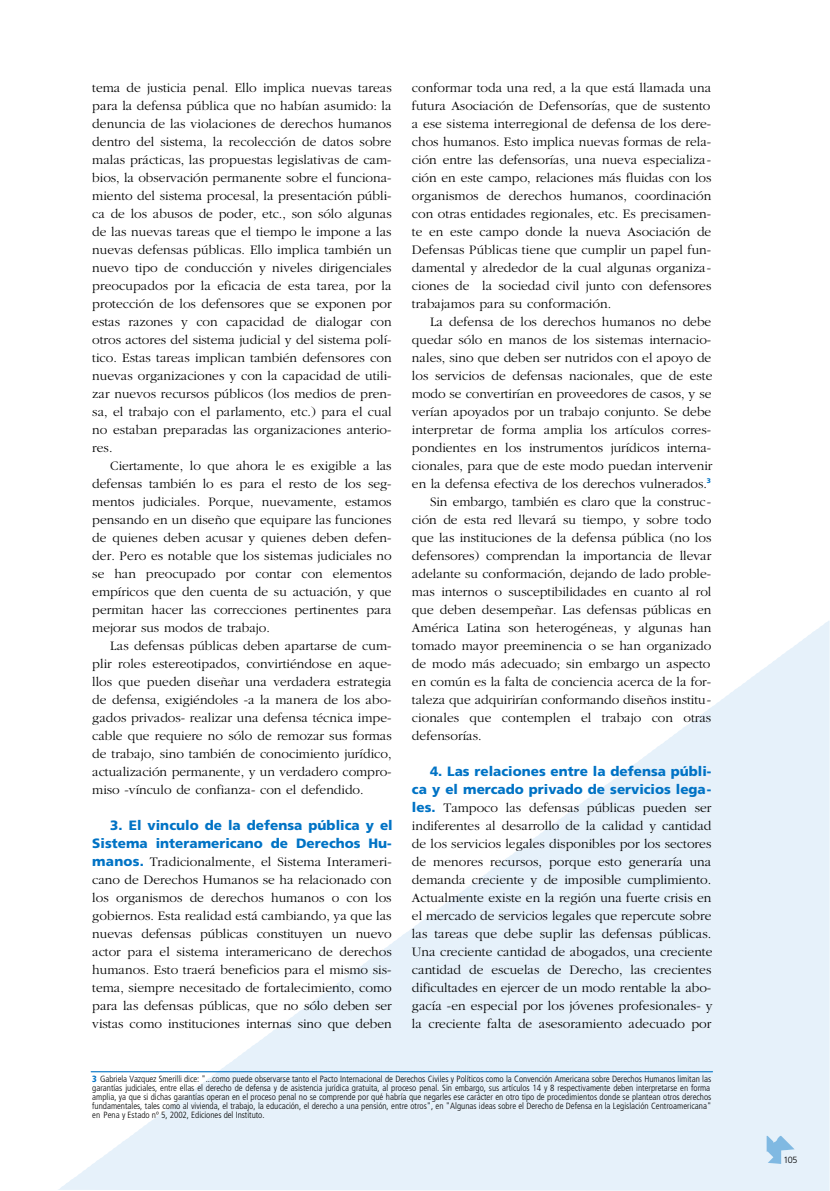
<style>
.page{position:relative;width:830px;height:1191px;background:#fff}
.page>*{position:absolute;margin:0;border:0;box-sizing:border-box;transform-origin:0 0}
.t1{font:300 13.5px/18px "Garamond";color:#000;text-align:justify}
.t2{font:900 13.5px/18px "Frutiger";color:#0073c5;text-align:right}
.t3{font:300 condensed 9px/9px "Frutiger";color:#000}
.t4{font:300 9px "Frutiger";color:#000}
.s1{font-family:"Frutiger";font-weight:900;color:#0073c5}
.s2{font-weight:900;color:#0073c5}
</style>
<div class="page">
<svg style="left:58px;top:621px;width:771px;height:570px"></svg>
<svg style="left:766px;top:1136px;width:28px;height:28px"></svg>
<hr style="left:91px;top:1071px;width:621px;height:1px;background:#0073c5">
<p class="t1" style="left:92px;top:79px;width:301px">tema de justicia penal. Ello implica nuevas tareas para la defensa pública que no habían asumido: la denuncia de las violaciones de derechos humanos dentro del sistema, la recolección de datos sobre malas prácticas, las propuestas legislativas de cam&shy;bios, la observación permanente sobre el funciona&shy;miento del sistema procesal, la presentación públi&shy;ca de los abusos de poder, etc., son sólo algunas de las nuevas tareas que el tiempo le impone a las nuevas defensas públicas. Ello implica también un nuevo tipo de conducción y niveles dirigenciales preocupados por la eficacia de esta tarea, por la protección de los defensores que se exponen por estas razones y con capacidad de dialogar con otros actores del sistema judicial y del sistema polí&shy;tico. Estas tareas implican también defensores con nuevas organizaciones y con la capacidad de utili&shy;zar nuevos recursos públicos (los medios de pren&shy;sa, el trabajo con el parlamento, etc.) para el cual no estaban preparadas las organizaciones anterio&shy;res.</p>
<p class="t1" style="left:92px;top:457px;width:301px;text-indent:18px">Ciertamente, lo que ahora le es exigible a las defensas también lo es para el resto de los seg&shy;mentos judiciales. Porque, nuevamente, estamos pensando en un diseño que equipare las funciones de quienes deben acusar y quienes deben defen&shy;der. Pero es notable que los sistemas judiciales no se han preocupado por contar con elementos empíricos que den cuenta de su actuación, y que permitan hacer las correcciones pertinentes para mejorar sus modos de trabajo.</p>
<p class="t1" style="left:92px;top:637px;width:301px;text-indent:18px">Las defensas públicas deben apartarse de cum&shy;plir roles estereotipados, convirtiéndose en aque&shy;llos que pueden diseñar una verdadera estrategia de defensa, exigiéndoles -a la manera de los abo&shy;gados privados- realizar una defensa técnica impe&shy;cable que requiere no sólo de remozar sus formas de trabajo, sino también de conocimiento jurídico, actualización permanente, y un verdadero compro&shy;miso -vínculo de confianza- con el defendido.</p>
<p class="t2" style="left:92px;top:816px;width:302px">3. El vinculo de la defensa pública y el<br>Sistema interamericano de Derechos Hu-</p>
<p class="t1" style="left:92px;top:853px;width:301px"><span class="s1">manos.</span> Tradicionalmente, el Sistema Interameri&shy;cano de Derechos Humanos se ha relacionado con los organismos de derechos humanos o con los gobiernos. Esta realidad está cambiando, ya que las nuevas defensas públicas constituyen un nuevo actor para el sistema interamericano de derechos humanos. Esto traerá beneficios para el mismo sis&shy;tema, siempre necesitado de fortalecimiento, como para las defensas públicas, que no sólo deben ser vistas como instituciones internas sino que deben</p>
<p class="t1" style="left:412px;top:79px;width:301px">conformar toda una red, a la que está llamada una futura Asociación de Defensorías, que de sustento a ese sistema interregional de defensa de los dere&shy;chos humanos. Esto implica nuevas formas de rela&shy;ción entre las defensorías, una nueva especializa&shy;ción en este campo, relaciones más fluidas con los organismos de derechos humanos, coordinación con otras entidades regionales, etc. Es precisamen&shy;te en este campo donde la nueva Asociación de Defensas Públicas tiene que cumplir un papel fun&shy;damental y alrededor de la cual algunas organiza&shy;ciones de la sociedad civil junto con defensores trabajamos para su conformación.</p>
<p class="t1" style="left:430px;top:313px;width:283px">La defensa de los derechos humanos no debe</p>
<p class="t1" style="left:412px;top:331px;width:301px">quedar sólo en manos de los sistemas internacio-</p>
<p class="t1" style="left:412px;top:349px;width:301px">nales, sino que deben ser nutridos con el apoyo de</p>
<p class="t1" style="left:412px;top:367px;width:302px">los servicios de defensas nacionales, que de este</p>
<p class="t1" style="left:412px;top:385px;width:301px">modo se convertirían en proveedores de casos, y se</p>
<p class="t1" style="left:412px;top:403px;width:301px">verían apoyados por un trabajo conjunto. Se debe</p>
<p class="t1" style="left:412px;top:421px;width:301px">interpretar de forma amplia los artículos corres-</p>
<p class="t1" style="left:412px;top:439px;width:301px">pondientes en los instrumentos jurídicos interna-</p>
<p class="t1" style="left:412px;top:457px;width:302px">cionales, para que de este modo puedan intervenir</p>
<p class="t1" style="left:412px;top:475px;width:300px">en la defensa efectiva de los derechos vulnerados.<sup>3</sup></p>
<p class="t1" style="left:430px;top:493px;width:283px">Sin embargo, también es claro que la construc-</p>
<p class="t1" style="left:412px;top:511px;width:301px">ción de esta red llevará su tiempo, y sobre todo</p>
<p class="t1" style="left:412px;top:529px;width:301px">que las instituciones de la defensa pública (no los</p>
<p class="t1" style="left:412px;top:547px;width:301px">defensores) comprendan la importancia de llevar</p>
<p class="t1" style="left:412px;top:565px;width:301px">adelante su conformación, dejando de lado proble-</p>
<p class="t1" style="left:412px;top:583px;width:301px">mas internos o susceptibilidades en cuanto al rol</p>
<p class="t1" style="left:412px;top:601px;width:301px">que deben desempeñar. Las defensas públicas en</p>
<p class="t1" style="left:412px;top:619px;width:301px">América Latina son heterogéneas, y algunas han</p>
<p class="t1" style="left:412px;top:637px;width:301px">tomado mayor preeminencia o se han organizado</p>
<p class="t1" style="left:412px;top:655px;width:300px">de modo más adecuado; sin embargo un aspecto</p>
<p class="t1" style="left:412px;top:673px;width:301px">en común es la falta de conciencia acerca de la for-</p>
<p class="t1" style="left:412px;top:691px;width:301px">taleza que adquirirían conformando diseños institu-</p>
<p class="t1" style="left:412px;top:709px;width:301px">cionales que contemplen el trabajo con otras</p>
<p class="t1" style="left:412px;top:727px;width:71px">defensorías.</p>
<p class="t2" style="left:412px;top:762px;width:301px">4. Las relaciones entre la defensa públi&shy;ca y el mercado privado de servicios lega-</p>
<p class="t1" style="left:412px;top:799px;width:302px"><span class="s1">les.</span> Tampoco las defensas públicas pueden ser indiferentes al desarrollo de la calidad y cantidad de los servicios legales disponibles por los sectores de menores recursos, porque esto generaría una demanda creciente y de imposible cumplimiento.<br>Actualmente existe en la región una fuerte crisis en el mercado de servicios legales que repercute sobre las tareas que debe suplir las defensas públicas.<br>Una creciente cantidad de abogados, una creciente cantidad de escuelas de Derecho, las crecientes dificultades en ejercer de un modo rentable la abo&shy;gacía -en especial por los jóvenes profesionales- y la creciente falta de asesoramiento adecuado por</p>
<p class="t3" style="left:92px;top:1074px;width:620px"><span class="s2">3</span> Gabriela Vazquez Smerilli dice: "...como puede observarse tanto el Pacto Internacional de Derechos Civiles y Políticos como la Convención Americana sobre Derechos Humanos limitan las garantías judiciales, entre ellas el derecho de defensa y de asistencia jurídica gratuita, al proceso penal. Sin embargo, sus artículos 14 y 8 respectivamente deben interpretarse en forma amplia, ya que si dichas garantías operan en el proceso penal no se comprende por qué habría que negarles ese carácter en otro tipo de procedimientos donde se plantean otros derechos fundamentales, tales como al vivienda, el trabajo, la educación, el derecho a una pensión, entre otros", en "Algunas ideas sobre el Derecho de Defensa en la Legislación Centroamericana" en Pena y Estado nº 5, 2002, Ediciones del Instituto.</p>
<p class="t4" style="left:783px;top:1155px;width:16px">105</p>
</div>
